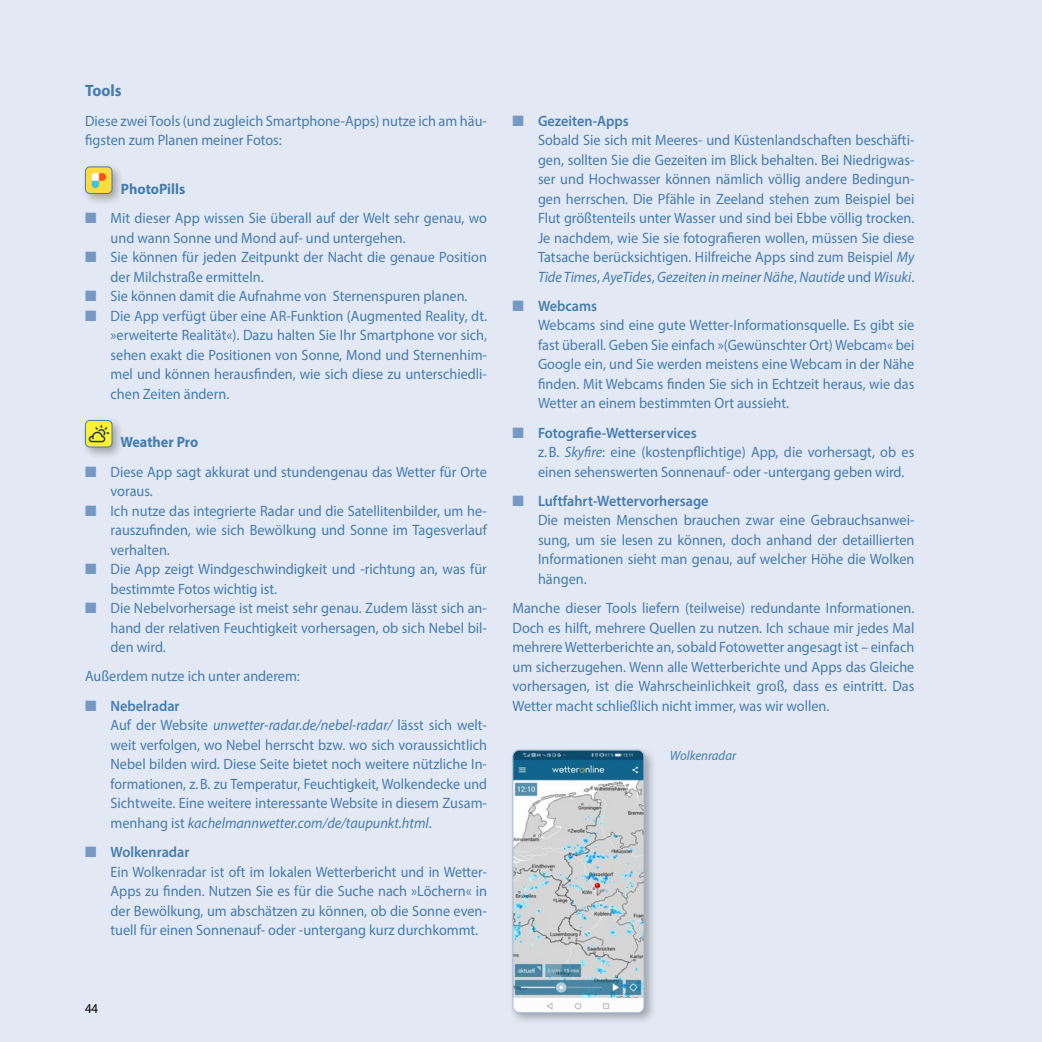
<style>
.page{position:relative;width:1042px;height:1042px;background:#e3e9f4}
.page>*{position:absolute;margin:0;border:0;box-sizing:border-box;transform-origin:0 0}
.Haupttext_Folge{font:700 16.5px "Myriad Pro";color:#457baf;scale:.95 1}
.Haupttext_Folge-2{font:15px/19.5px "Myriad Pro";color:#457baf;scale:.95 1}
.Haupttext_Folge-3{font:15px/19.5px "Myriad Pro";color:#457baf;scale:.93 1}
.BU_linksbündig_Grund{font:italic 13.5px "Myriad Pro";color:#457baf;scale:.95 1}
.t1{font:13.5px "Myriad Pro";color:#000;scale:.95 1}
.s1{font-weight:700}
.s2{font-weight:600}
.s3{font-style:italic}
</style>
<div class="page">
<div style="left:81px;top:163px;width:44px;height:43px;background:#000;opacity:.3"></div>
<img style="left:85px;top:167px;width:27px;height:26px">
<div style="left:85px;top:166px;width:27px;height:28px;border:1px solid #457baf;border-radius:4px"></div>
<div style="left:81px;top:416px;width:44px;height:44px;background:#000;opacity:.3"></div>
<img style="left:85px;top:420px;width:27px;height:27px">
<div style="left:85px;top:420px;width:27px;height:27px;border:1px solid #457baf;border-radius:4px"></div>
<div style="left:508px;top:746px;width:149px;height:279px;background:#000;opacity:.3"></div>
<img style="left:513px;top:750px;width:131px;height:262px">
<div style="left:512px;top:750px;width:132px;height:263px;border:1px solid #a4b8d7;border-radius:6px"></div>
<p class="Haupttext_Folge" style="left:85px;top:80px;width:40px">Tools</p>
<p class="Haupttext_Folge-2" style="left:85px;top:111px;width:424px">Diese zwei Tools (und zugleich Smartphone-Apps) nutze ich am häu&shy;figsten zum Planen meiner Fotos:</p>
<p class="Haupttext_Folge-2" style="left:111px;top:174px;width:398px;line-height:29.2px;text-indent:10px"><span class="s1">PhotoPills<br></span>Mit dieser App wissen Sie überall auf der Welt sehr genau, wo</p>
<p class="Haupttext_Folge-2" style="left:111px;top:228px;width:398px">und wann Sonne und Mond auf- und untergehen.<br>Sie können für jeden Zeitpunkt der Nacht die genaue Position der Milchstraße ermitteln.<br>Sie können damit die Aufnahme von Sternenspuren planen.<br>Die App verfügt über eine AR-Funktion (Augmented Reality, dt. »erweiterte Realität«). Dazu halten Sie Ihr Smartphone vor sich, sehen exakt die Positionen von Sonne, Mond und Sternenhim&shy;mel und können herausfinden, wie sich diese zu unterschiedli&shy;chen Zeiten ändern.</p>
<p class="Haupttext_Folge-2" style="left:111px;top:427px;width:398px;line-height:29.2px;text-indent:10px"><span class="s1">Weather Pro<br></span>Diese App sagt akkurat und stundengenau das Wetter für Orte</p>
<p class="Haupttext_Folge-2" style="left:111px;top:481px;width:398px">voraus.<br>Ich nutze das integrierte Radar und die Satellitenbilder, um he&shy;rauszufinden, wie sich Bewölkung und Sonne im Tagesverlauf verhalten.<br>Die App zeigt Windgeschwindigkeit und -richtung an, was für bestimmte Fotos wichtig ist.<br>Die Nebelvorhersage ist meist sehr genau. Zudem lässt sich an&shy;hand der relativen Feuchtigkeit vorhersagen, ob sich Nebel bil&shy;den wird.</p>
<p class="Haupttext_Folge-2" style="left:111px;top:661px;width:201px;line-height:29.2px;text-indent:-26px">Außerdem nutze ich unter anderem:<br><span class="s2">Nebelradar</span></p>
<p class="Haupttext_Folge-2" style="left:111px;top:715px;width:398px;text-align:justify">Auf der Website <span class="s3">unwetter-radar.de/nebel-radar/</span> lässt sich welt&shy;weit verfolgen, wo Nebel herrscht bzw. wo sich voraussichtlich Nebel bilden wird. Diese Seite bietet noch weitere nützliche In&shy;formationen, z.B. zu Temperatur, Feuchtigkeit, Wolkendecke und Sichtweite. Eine weitere interessante Website in diesem Zusam&shy;menhang ist <span class="s3">kachelmannwetter.com/de/taupunkt.html</span>.</p>
<p class="Haupttext_Folge-3" style="left:111px;top:842px;width:406px"><span class="s2">Wolkenradar<br></span>Ein Wolkenradar ist oft im lokalen Wetterbericht und in Wetter-Apps zu finden. Nutzen Sie es für die Suche nach »Löchern« in der Bewölkung, um abschätzen zu können, ob die Sonne even&shy;tuell für einen Sonnenauf- oder -untergang kurz durchkommt.</p>
<p class="Haupttext_Folge-2" style="left:538px;top:111px;width:398px"><span class="s2">Gezeiten-Apps<br></span>Sobald Sie sich mit Meeres- und Küstenlandschaften beschäfti&shy;gen, sollten Sie die Gezeiten im Blick behalten. Bei Niedrigwas&shy;ser und Hochwasser können nämlich völlig andere Bedingun&shy;gen herrschen. Die Pfähle in Zeeland stehen zum Beispiel bei Flut größtenteils unter Wasser und sind bei Ebbe völlig trocken.<br>Je nachdem, wie Sie sie fotografieren wollen, müssen Sie diese Tatsache berücksichtigen. Hilfreiche Apps sind zum Beispiel <span class="s3">My Tide Times</span>, <span class="s3">AyeTides</span>, <span class="s3">Gezeiten in meiner Nähe</span>, <span class="s3">Nautide</span> und <span class="s3">Wisuki</span>.</p>
<p class="Haupttext_Folge-2" style="left:538px;top:296px;width:398px"><span class="s2">Webcams<br></span>Webcams sind eine gute Wetter-Informationsquelle. Es gibt sie fast überall. Geben Sie einfach »(Gewünschter Ort) Webcam« bei Google ein, und Sie werden meistens eine Webcam in der Nähe finden. Mit Webcams finden Sie sich in Echtzeit heraus, wie das Wetter an einem bestimmten Ort aussieht.</p>
<p class="Haupttext_Folge-2" style="left:538px;top:423px;width:398px"><span class="s2">Fotografie-Wetterservices<br></span>z.B. <span class="s3">Skyfire</span>: eine (kostenpflichtige) App, die vorhersagt, ob es einen sehenswerten Sonnenauf- oder -untergang geben wird.</p>
<p class="Haupttext_Folge-2" style="left:538px;top:491px;width:398px"><span class="s2">Luftfahrt-Wettervorhersage<br></span>Die meisten Menschen brauchen zwar eine Gebrauchsanwei&shy;sung, um sie lesen zu können, doch anhand der detaillierten Informationen sieht man genau, auf welcher Höhe die Wolken hängen.</p>
<p class="Haupttext_Folge-2" style="left:512px;top:598px;width:424px;text-align:justify">Manche dieser Tools liefern (teilweise) redundante Informationen.<br>Doch es hilft, mehrere Quellen zu nutzen. Ich schaue mir jedes Mal mehrere Wetterberichte an, sobald Fotowetter angesagt ist – einfach um sicherzugehen. Wenn alle Wetterberichte und Apps das Gleiche vorhersagen, ist die Wahrscheinlichkeit groß, dass es eintritt. Das Wetter macht schließlich nicht immer, was wir wollen.</p>
<p class="BU_linksbündig_Grund" style="left:670px;top:746px;width:71px">Wolkenradar</p>
<p class="t1" style="left:85px;top:1000px;width:15px">44</p>
</div>
